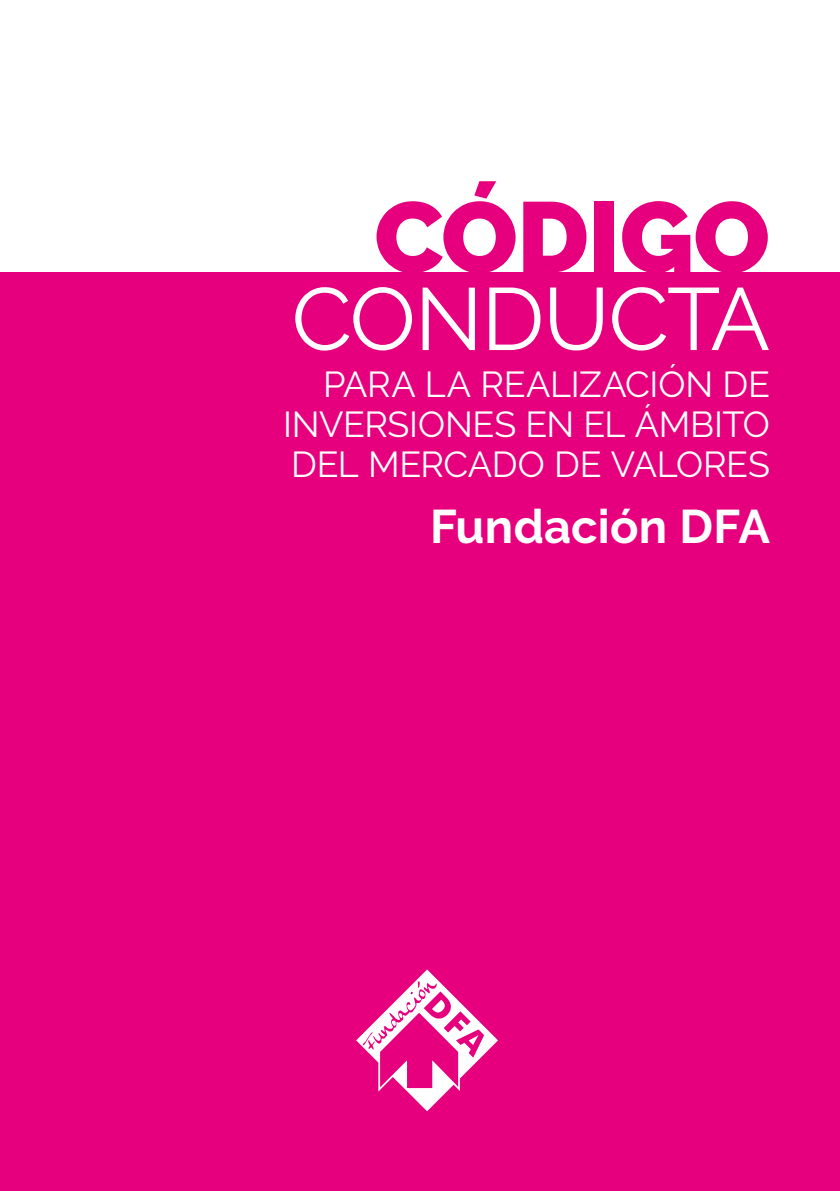
<style>
.page{position:relative;width:840px;height:1191px;background:#fff}
.page>*{position:absolute;margin:0;border:0;box-sizing:border-box;transform-origin:0 0}
.t1{font:900 100px "Raleway";letter-spacing:-.005em;color:#e6007d}
.t2{font:88px "Raleway";letter-spacing:-.015em;color:#fff}
.t3{font:700 47px "Raleway";letter-spacing:.005em;color:#fff}
.t4{font:36px/40px "Raleway";letter-spacing:-.01em;color:#fff;text-align:justify}
</style>
<div class="page">
<div style="left:0;top:272px;width:839px;height:919px;background:#e6007d"></div>
<svg style="left:356px;top:969px;width:141px;height:142px"></svg>
<h1 class="t1" style="left:374px;top:179px;width:397px">CÓDIGO</h1>
<h2 class="t2" style="left:291px;top:268px;width:479px">CONDUCTA</h2>
<p class="t4" style="left:283px;top:364px;width:488px;text-indent:40px">PARA LA REALIZACIÓN DE INVERSIONES EN EL ÁMBITO DEL MERCADO DE VALORES</p>
<h3 class="t3" style="left:430px;top:500px;width:341px">Fundación DFA</h3>
</div>
